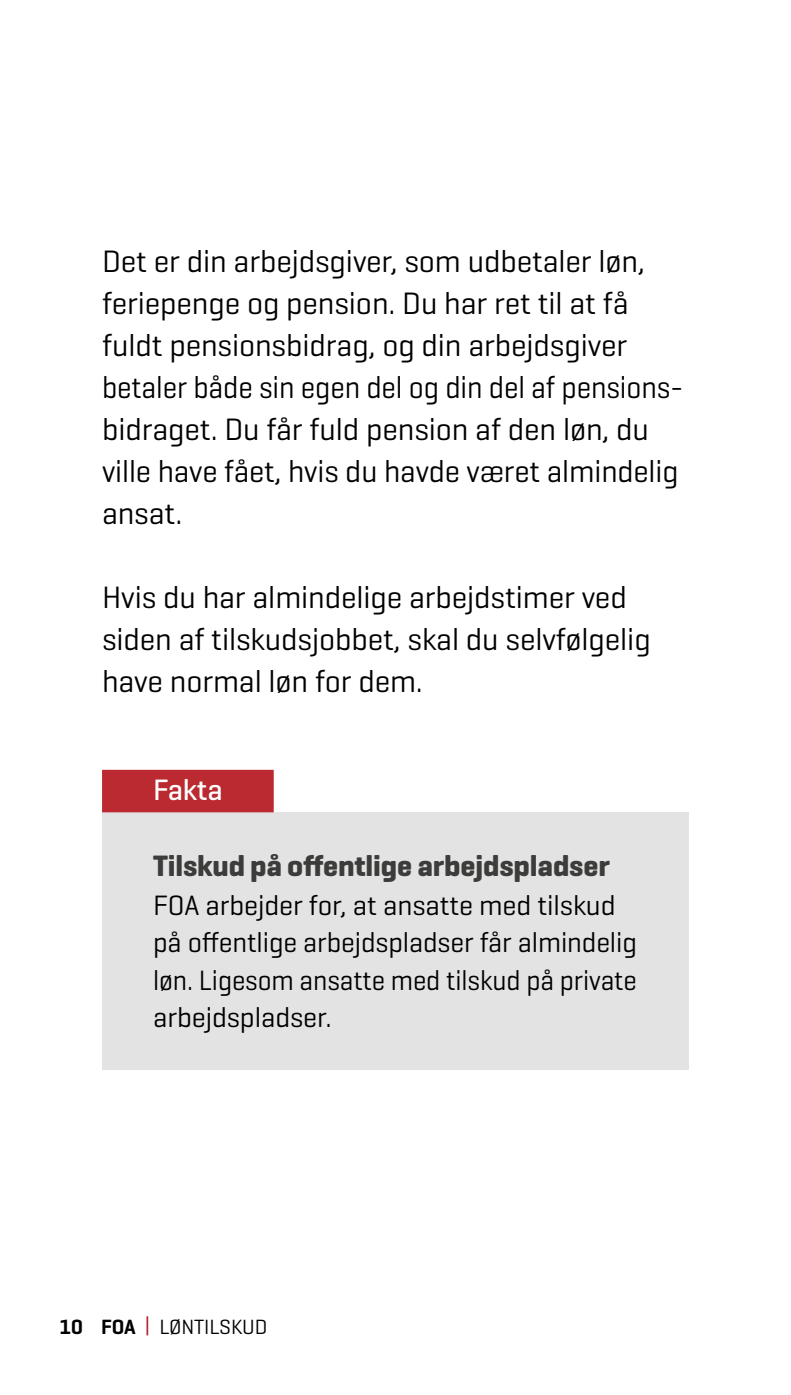
<style>
.page{position:relative;width:791px;height:1395px;background:#fff}
.page>*{position:absolute;margin:0;border:0;box-sizing:border-box;transform-origin:0 0}
.t1{font:31.5px/42px "Geogrotesque";letter-spacing:-.005em;color:#000}
.t2{font:700 30px "Geogrotesque";letter-spacing:-.005em;color:#3c3c3b}
.t3{font:500 30px "Geogrotesque";letter-spacing:-.005em;color:#fff}
.t4{font:28.5px/37.5px "Geogrotesque";letter-spacing:-.005em;color:#000}
.t5{font:21px "Geogrotesque";letter-spacing:-.005em;color:#000}
.s1{font-weight:600}
.s2{color:#ae1122}
</style>
<div class="page">
<div style="left:102px;top:812px;width:587px;height:258px;background:#e3e3e3"></div>
<div style="left:102px;top:770px;width:172px;height:42px;background:#ba2a30"></div>
<p class="t1" style="left:102px;top:239px;width:583px">Det er din arbejdsgiver, som udbetaler løn, feriepenge og pension. Du har ret til at få fuldt pensionsbidrag, og din arbejdsgiver betaler både sin egen del og din del af pensions&shy;bidraget. Du får fuld pension af den løn, du ville have fået, hvis du havde været almindelig ansat.</p>
<p class="t1" style="left:102px;top:575px;width:550px">Hvis du har almindelige arbejdstimer ved siden af tilskudsjobbet, skal du selvfølgelig have normal løn for dem.</p>
<p class="t3" style="left:153px;top:770px;width:71px">Fakta</p>
<p class="t2" style="left:153px;top:847px;width:458px">Tilskud på offentlige arbejdspladser</p>
<p class="t4" style="left:153px;top:885px;width:485px">FOA arbejder for, at ansatte med tilskud på offentlige arbejdspladser får almindelig løn. Ligesom ansatte med tilskud på private arbejdspladser.</p>
<p class="t5" style="left:60px;top:1314px;width:209px"><span class="s1">10 FOA</span> <span class="s2">|</span> LØNTILSKUD</p>
</div>
